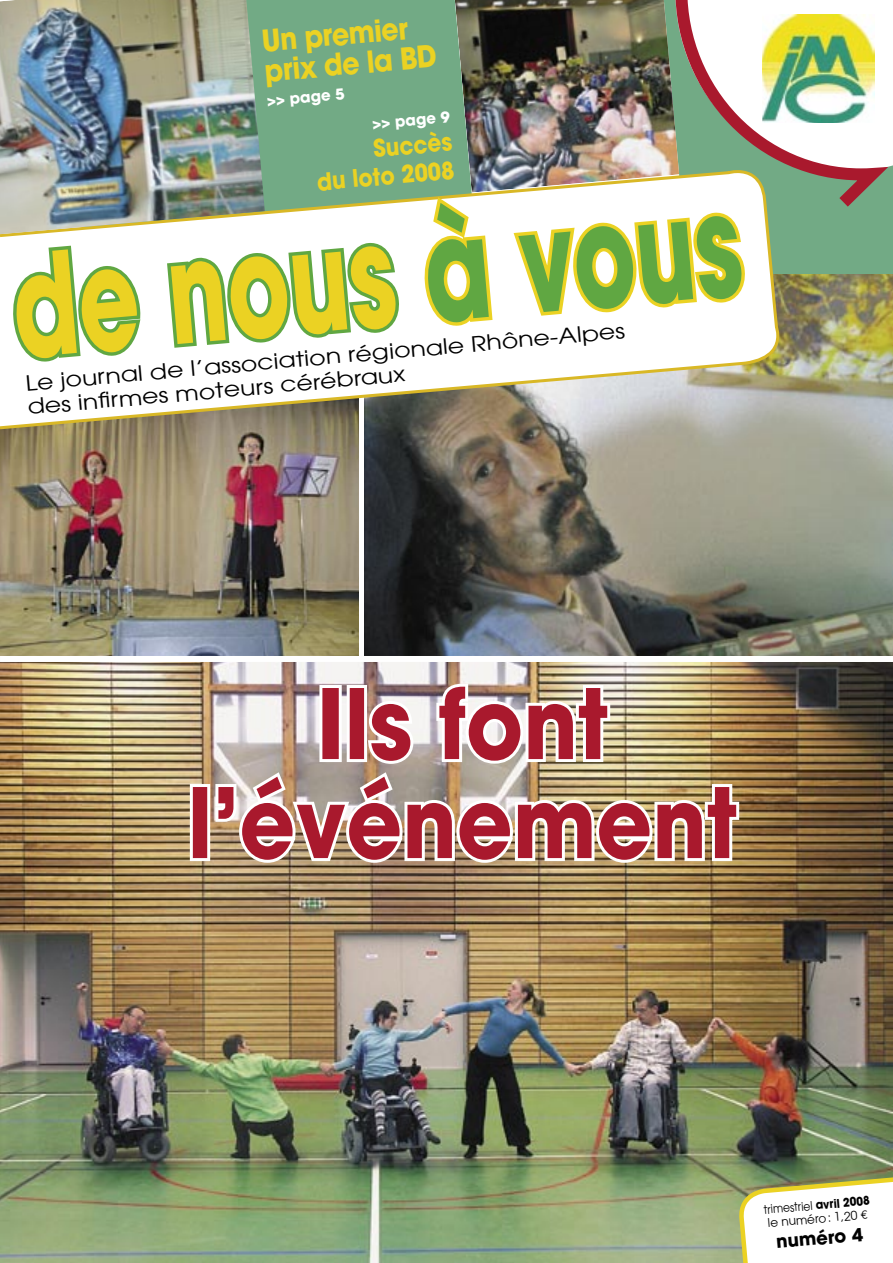
<style>
.page{position:relative;width:893px;height:1263px;background:#fff}
.page>*{position:absolute;margin:0;border:0;box-sizing:border-box;transform-origin:0 0}
.t1{font:700 140.25px "Avant Garde";color:#ebd223;scale:.67 1}
.t2{font:700 96px/99px "Avant Garde";color:#a9192d;text-align:center;scale:.9 1}
.t3{font:700 30px/30px "Avant Garde";color:#ebd223;scale:.9 1}
.t4{font:700 24px/28.2px "Avant Garde";color:#ebd223;text-align:right;scale:.9 1}
.t5{font:21px/24px "Avant Garde";color:#000;scale:1.2 1}
.t6{font:700 18px "Avant Garde";color:#000}
.t7{font:700 15px "Avant Garde";color:#fff}
.t8{font:12px/13.5px "Avant Garde";color:#000;scale:.9 1}
.s1{color:#60a742}
.s2{font-weight:700}
.s3{font-family:"Euro Mono"}
</style>
<div class="page">
<img style="left:0;top:429px;width:359px;height:227px">
<img style="left:0;top:662px;width:893px;height:601px">
<img style="left:364px;top:321px;width:529px;height:335px">
<div style="left:83px;top:0;width:810px;height:274px;background:#72aa85"></div>
<img style="left:455px;top:0;width:54px;height:163px">
<svg style="left:0;top:170px;width:779px;height:259px"></svg>
<svg style="left:4px;top:242px;width:144px;height:126px"></svg>
<svg style="left:163px;top:237px;width:242px;height:114px"></svg>
<svg style="left:414px;top:189px;width:82px;height:143px"></svg>
<img style="left:509px;top:0;width:384px;height:321px">
<svg style="left:739px;top:1174px;width:154px;height:89px"></svg>
<div style="left:190px;top:784px;width:20px;height:77px;border:6px solid #fff"></div>
<img style="left:212px;top:681px;width:530px;height:185px">
<img style="left:0;top:0;width:265px;height:234px">
<h3 class="t3" style="left:261px;top:26px;width:194px;rotate:-5deg">Un premier prix de la BD</h3>
<p class="t7" style="left:266px;top:90px;width:79px;rotate:-5deg">&gt;&gt; page 5</p>
<p class="t7" style="left:372px;top:114px;width:79px;rotate:-5deg">&gt;&gt; page 9</p>
<p class="t4" style="left:313px;top:139px;width:155px;rotate:-5deg">Succès<br>du loto 2008</p>
<h1 class="t1" style="left:5px;top:216px;width:1093px;rotate:-5deg">de nous <span class="s1">à vous</span></h1>
<p class="t5" style="left:25px;top:371px;width:503px;rotate:-5deg">Le journal de l’association régionale Rhône-Alpes des infi rmes moteurs cérébraux</p>
<h2 class="t2" style="left:188px;top:674px;width:612px">Ils font l’événement</h2>
<p class="t8" style="left:763px;top:1203px;width:120px;rotate:-5deg">trimestriel <span class="s2">avril 2008 </span>le numéro : 1,20 <span class="s3">€</span></p>
<p class="t6" style="left:775px;top:1230px;width:89px;rotate:-5deg">numéro 4</p>
</div>
